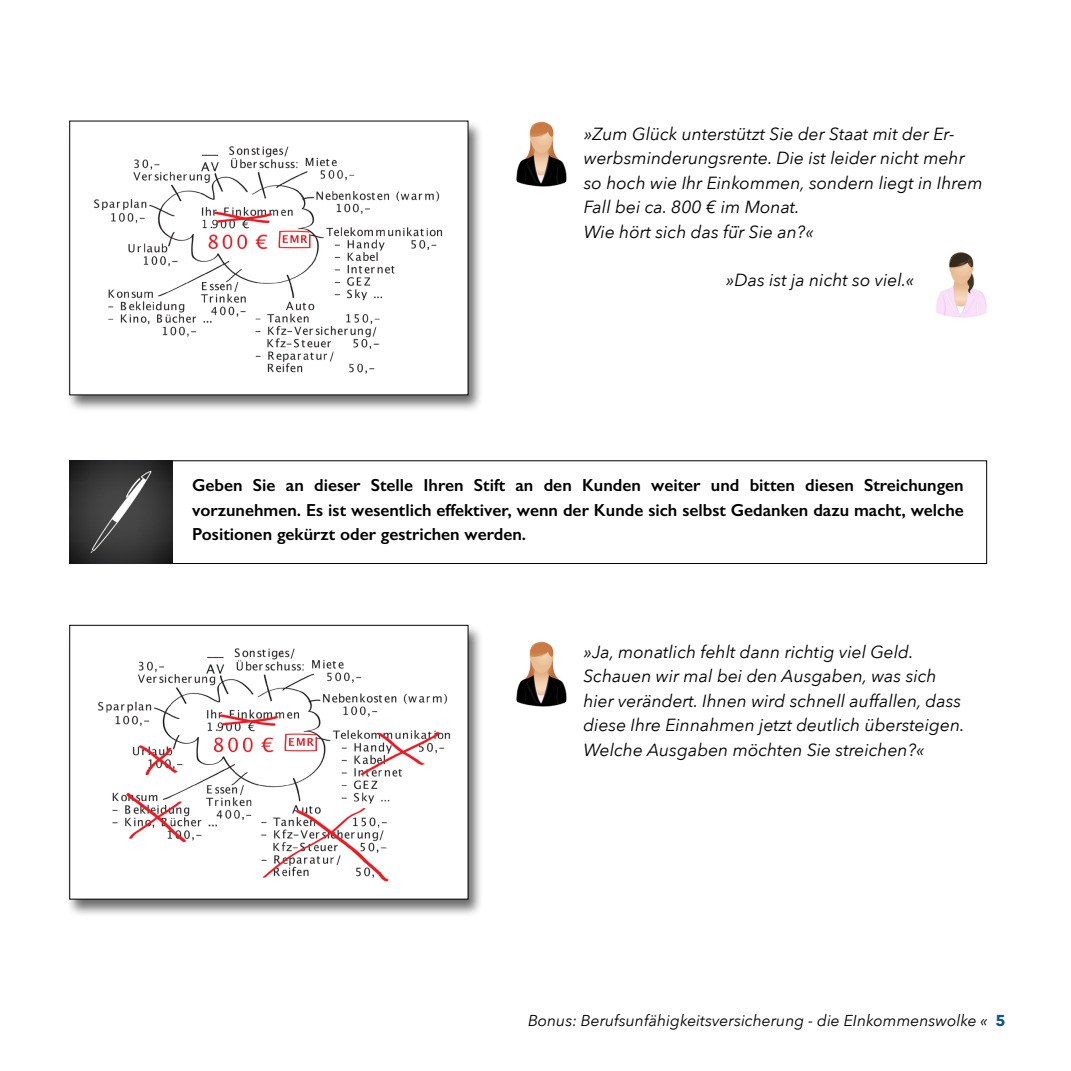
<style>
.page{position:relative;width:1071px;height:1071px;background:#fff}
.page>*{position:absolute;margin:0;border:0;box-sizing:border-box;transform-origin:0 0}
.t1{font:italic 17.5px/24.5px "Avenir Next";color:#000}
.t2{font:600 17.5px/24.5px "Gill Sans";color:#000;text-align:justify}
.t3{font:italic 15.75px "Avenir Next";color:#000}
.s1{font-weight:700;font-style:normal;color:#115297}
</style>
<div class="page">
<div style="left:65px;top:119px;width:418px;height:294px;background:#000;opacity:.58"></div>
<div style="left:70px;top:121px;width:398px;height:274px;background:#fff"></div>
<img style="left:94px;top:146px;width:349px;height:228px">
<div style="left:65px;top:624px;width:418px;height:293px;background:#000;opacity:.58"></div>
<div style="left:70px;top:625px;width:398px;height:274px;background:#fff"></div>
<div style="left:69px;top:625px;width:399px;height:274px;border:1px solid #000"></div>
<img style="left:98px;top:648px;width:353px;height:234px">
<img style="left:936px;top:252px;width:51px;height:66px">
<img style="left:516px;top:641px;width:51px;height:66px">
<img style="left:516px;top:121px;width:51px;height:66px">
<div style="left:69px;top:460px;width:918px;height:104px;border:1px solid #000"></div>
<img style="left:69px;top:460px;width:103px;height:104px">
<p class="t1" style="left:584px;top:120px;width:400px">»Zum Glück unterstützt Sie der Staat mit der Er&shy;werbsminderungsrente. Die ist leider nicht mehr so hoch wie Ihr Einkommen, sondern liegt in Ihrem Fall bei ca. 800 € im Monat.</p>
<p class="t1" style="left:584px;top:218px;width:232px">Wie hört sich das fü̈r Sie an?«</p>
<p class="t1" style="left:726px;top:267px;width:190px">»Das ist ja nicht so viel.«</p>
<p class="t2" style="left:192px;top:473px;width:773px">Geben Sie an dieser Stelle Ihren Stift an den Kunden weiter und bitten diesen Streichungen vorzunehmen. Es ist wesentlich effektiver, wenn der Kunde sich selbst Gedanken dazu macht, welche Positionen gekürzt oder gestrichen werden.</p>
<p class="t1" style="left:583px;top:639px;width:383px">»Ja, monatlich fehlt dann richtig viel Geld.<br>Schauen wir mal bei den Ausgaben, was sich hier verändert. Ihnen wird schnell auffallen, dass diese Ihre Einnahmen jetzt deutlich übersteigen.<br>Welche Ausgaben möchten Sie streichen?«</p>
<p class="t3" style="left:528px;top:1007px;width:479px">Bonus: Berufsunfähigkeitsversicherung - die EInkommenswolke « <span class="s1">5</span></p>
</div>
